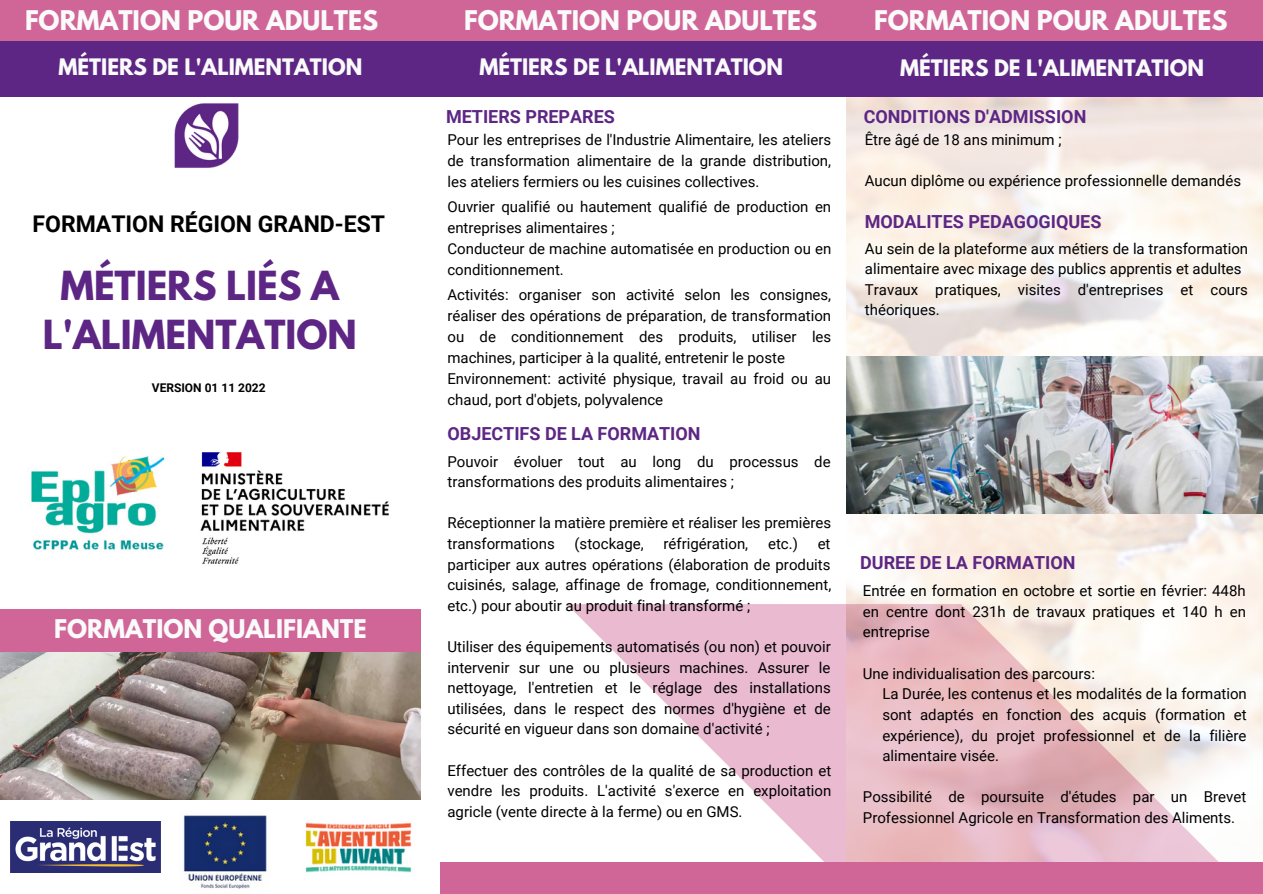
<style>
.page{position:relative;width:1263px;height:894px;background:#fff}
.page>*{position:absolute;margin:0;border:0;box-sizing:border-box;transform-origin:0 0}
.t1{font:700 35.55px/48.8px "League Spartan";color:#5d2684;text-align:center}
.t2{font:700 24px "League Spartan";color:#fafafa}
.t3{font:700 22.95px "Roboto";color:#000}
.t4{font:700 22.8px "League Spartan";color:#fafafa}
.t5{font:700 20.1px "League Spartan";color:#fafafa}
.t6{font:700 18px "Roboto";color:#5d2684}
.t7{font:15px/20.5px "Roboto";color:#000}
.t8{font:700 12px "Roboto";color:#000}
</style>
<div class="page">
<svg style="left:567px;top:604px;width:279px;height:257px;fill:#e9bad0"></svg>
<img style="left:846px;top:97px;width:417px;height:764px">
<div style="left:440px;top:861px;width:823px;height:32px;background:#d06597"></div>
<img style="left:846px;top:356px;width:417px;height:157px">
<div style="left:0;top:0;width:1263px;height:59px;background:#d06597"></div>
<div style="left:0;top:42px;width:1263px;height:55px;background:#5d2684"></div>
<img style="left:174px;top:103px;width:65px;height:65px">
<div style="left:0;top:609px;width:421px;height:118px;background:#d06597"></div>
<img style="left:0;top:652px;width:421px;height:147px">
<img style="left:305px;top:822px;width:107px;height:51px">
<img style="left:183px;top:815px;width:84px;height:74px">
<img style="left:31px;top:456px;width:134px;height:94px">
<img style="left:200px;top:452px;width:189px;height:112px">
<img style="left:10px;top:821px;width:151px;height:51px">
<h2 class="t2" style="left:25px;top:8px;width:355px">FORMATION POUR ADULTES</h2>
<h2 class="t2" style="left:464px;top:8px;width:355px">FORMATION POUR ADULTES</h2>
<h3 class="t5" style="left:58px;top:56px;width:305px">MÉTIERS DE L'ALIMENTATION</h3>
<h3 class="t5" style="left:479px;top:56px;width:305px">MÉTIERS DE L'ALIMENTATION</h3>
<h3 class="t3" style="left:33px;top:210px;width:354px">FORMATION RÉGION GRAND-EST</h3>
<h1 class="t1" style="left:43px;top:266px;width:316px">MÉTIERS LIÉS A<br>L'ALIMENTATION</h1>
<p class="t8" style="left:152px;top:381px;width:115px">VERSION 01 11 2022</p>
<h3 class="t4" style="left:54px;top:617px;width:314px">FORMATION QUALIFIANTE</h3>
<p class="t6" style="left:446px;top:106px;width:170px">METIERS PREPARES</p>
<p class="t7" style="left:447px;top:129px;width:385px;line-height:21px;text-align:justify">Pour les entreprises de l'Industrie Alimentaire, les ateliers de transformation alimentaire de la grande distribution, les ateliers fermiers ou les cuisines collectives.</p>
<p class="t7" style="left:447px;top:196px;width:385px;line-height:21px">Ouvrier qualifié ou hautement qualifié de production en entreprises alimentaires ;<br>Conducteur de machine automatisée en production ou en conditionnement.</p>
<p class="t7" style="left:447px;top:284px;width:385px;line-height:21px">Activités: organiser son activité selon les consignes, réaliser des opérations de préparation, de transformation ou de conditionnement des produits, utiliser les machines, participer à la qualité, entretenir le poste Environnement: activité physique, travail au froid ou au chaud, port d'objets, polyvalence</p>
<p class="t6" style="left:447px;top:423px;width:255px">OBJECTIFS DE LA FORMATION</p>
<p class="t7" style="left:447px;top:451px;width:385px">Pouvoir évoluer tout au long du processus de transformations des produits alimentaires ;</p>
<p class="t7" style="left:447px;top:512px;width:385px">Réceptionner la matière première et réaliser les premières transformations</p>
<p class="t7" style="left:574px;top:533px;width:71px">(stockage,</p>
<p class="t7" style="left:663px;top:533px;width:86px">réfrigération,</p>
<p class="t7" style="left:768px;top:533px;width:31px">etc.)</p>
<p class="t7" style="left:447px;top:533px;width:385px;text-align:justify;text-indent:370px">et participer aux autres opérations (élaboration de produits cuisinés, salage, affinage de fromage, conditionnement, etc.) pour aboutir au produit final transformé ;</p>
<p class="t7" style="left:447px;top:636px;width:385px;text-align:justify">Utiliser des équipements automatisés (ou non) et pouvoir intervenir sur une ou plusieurs machines. Assurer le nettoyage, l'entretien et le réglage des installations utilisées, dans le respect des normes d'hygiène et de sécurité en vigueur dans son domaine d'activité ;</p>
<p class="t7" style="left:447px;top:760px;width:385px;text-align:justify">Effectuer des contrôles de la qualité de sa production et vendre les produits. L'activité s'exerce en exploitation agricle (vente directe à la ferme) ou en GMS.</p>
<h2 class="t2" style="left:874px;top:8px;width:355px">FORMATION POUR ADULTES</h2>
<h3 class="t5" style="left:900px;top:58px;width:305px">MÉTIERS DE L'ALIMENTATION</h3>
<p class="t6" style="left:864px;top:106px;width:224px">CONDITIONS D'ADMISSION</p>
<p class="t7" style="left:865px;top:129px;width:198px">Être âgé de 18 ans minimum ;</p>
<p class="t7" style="left:865px;top:171px;width:378px">Aucun diplôme ou expérience professionnelle demandés</p>
<p class="t6" style="left:865px;top:211px;width:238px">MODALITES PEDAGOGIQUES</p>
<p class="t7" style="left:865px;top:238px;width:385px">Au sein de la plateforme aux métiers de la transformation alimentaire avec mixage des publics apprentis et adultes Travaux pratiques, visites d'entreprises et cours théoriques.</p>
<p class="t6" style="left:860px;top:552px;width:217px">DUREE DE LA FORMATION</p>
<p class="t7" style="left:863px;top:580px;width:385px;text-align:justify">Entrée en formation en octobre et sortie en février: 448h en centre dont 231h de travaux pratiques et 140 h en entreprise</p>
<p class="t7" style="left:882px;top:663px;width:366px;text-indent:-19px">Une individualisation des parcours:<br>La Durée, les contenus et les modalités de la formation sont adaptés en fonction des acquis (formation et expérience), du projet professionnel et de la filière alimentaire visée.</p>
<p class="t7" style="left:863px;top:786px;width:385px">Possibilité de poursuite d'études par un Brevet<br>Professionnel Agricole en Transformation des Aliments.</p>
</div>
